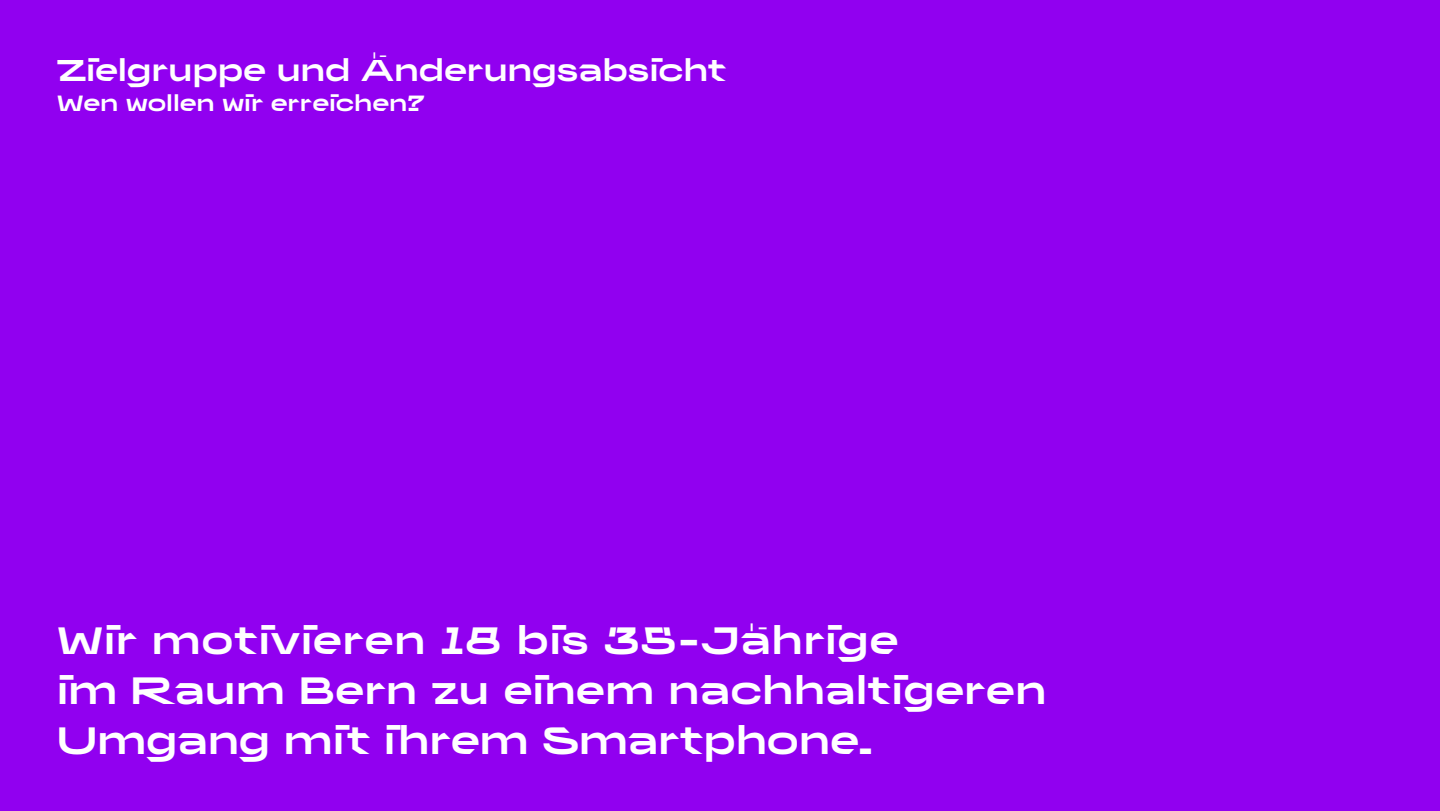
<style>
.page{position:relative;width:1440px;height:811px;background:#9100f0}
.page>*{position:absolute;margin:0;border:0;box-sizing:border-box;transform-origin:0 0}
.t1{font:500 38px/50px "BRRR";letter-spacing:.005em;color:#fff}
.t2{font:500 30px "BRRR";letter-spacing:-.005em;color:#fff}
.t3{font:500 22px "BRRR";color:#fff}
</style>
<div class="page">
<p class="t2" style="left:57px;top:53px;width:671px">Zielgruppe und Änderungsabsicht</p>
<p class="t3" style="left:57px;top:90px;width:370px">Wen wollen wir erreichen?</p>
<p class="t1" style="left:57px;top:616px;width:991px">Wir motivieren 18 bis 35-Jährige<br>im Raum Bern zu einem nachhaltigeren<br>Umgang mit ihrem Smartphone.</p>
</div>
